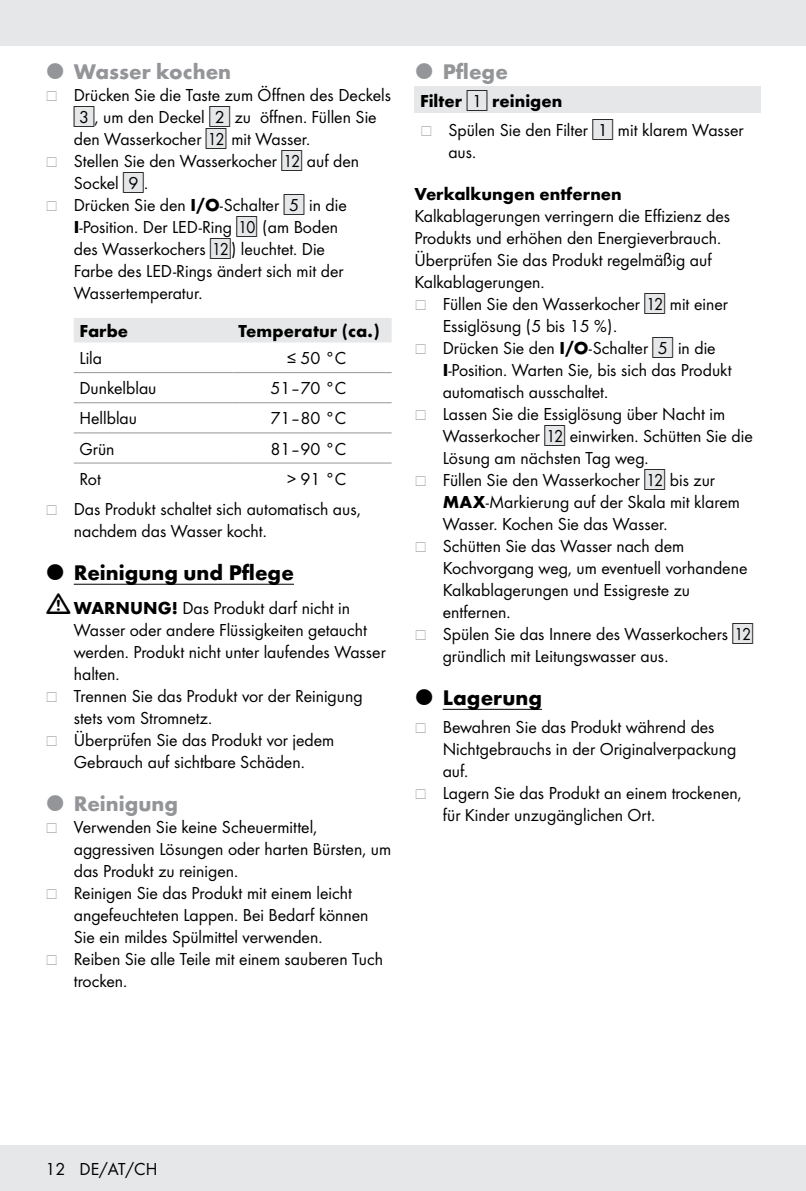
<style>
.page{position:relative;width:806px;height:1191px;background:#fff}
.page>*{position:absolute;margin:0;border:0;box-sizing:border-box;transform-origin:0 0}
.t1{font:700 22px "Futura";color:#939598}
.t2{font:700 22px "Futura";color:#000}
.t3{font:18px/22px "Futura Boo";color:#000}
.t4{font:700 18px "Futura";color:#000}
.s1{font-family:"IMP Lidl Num Box";font-size:15.8px;color:#e6e7e8}
.s2{font-family:"IMP Lidl Num Box";font-size:15.8px}
.s3{font-family:"Futura";font-weight:700}
.s4{font-family:"IMP Lidl Num Box";font-weight:400;font-size:15.8px;color:#e6e7e8}
.s5{font-family:"IMP Lidl Num Box";font-weight:400;font-size:15.8px}
</style>
<div class="page">
<div style="left:0;top:1145px;width:805px;height:46px;background:#e6e7e8"></div>
<div style="left:0;top:0;width:805px;height:45px;background:#e6e7e8"></div>
<hr style="left:74px;top:584px;width:220px;height:1px;background:#000">
<div style="left:74px;top:318px;width:317px;height:24px;background:#e6e7e8"></div>
<hr style="left:74px;top:372px;width:158px;height:1px;background:#939598">
<hr style="left:232px;top:372px;width:159px;height:1px;background:#939598">
<hr style="left:74px;top:402px;width:158px;height:1px;background:#939598">
<hr style="left:232px;top:402px;width:159px;height:1px;background:#939598">
<hr style="left:74px;top:432px;width:158px;height:1px;background:#939598">
<hr style="left:232px;top:432px;width:159px;height:1px;background:#939598">
<hr style="left:74px;top:462px;width:158px;height:1px;background:#939598">
<hr style="left:232px;top:462px;width:159px;height:1px;background:#939598">
<hr style="left:442px;top:709px;width:99px;height:1px;background:#000">
<div style="left:414px;top:86px;width:346px;height:27px;background:#e6e7e8"></div>
<p class="t1" style="left:74px;top:55px;width:159px">Wasser kochen</p>
<p class="t3" style="left:74px;top:83px;width:318px">Drücken Sie die Taste zum Öffnen des Deckels <span class="s1">[</span><span class="s2">3]</span>, um den Deckel <span class="s1">[</span><span class="s2">2]</span> zu öffnen. Füllen Sie den Wasserkocher <span class="s1">[</span><span class="s2">12]</span> mit Wasser.<br>Stellen Sie den Wasserkocher <span class="s1">[</span><span class="s2">12]</span> auf den Sockel <span class="s1">[</span><span class="s2">9]</span>.<br>Drücken Sie den <span class="s3">I/O</span>‑Schalter <span class="s1">[</span><span class="s2">5]</span> in die <span class="s3">I</span>‑Position. Der LED-Ring <span class="s1">[</span><span class="s2">10]</span> (am Boden<br>des Wasserkochers <span class="s1">[</span><span class="s2">12]</span>) leuchtet. Die<br>Farbe des LED-Rings ändert sich mit der Wassertemperatur.</p>
<p class="t4" style="left:79px;top:317px;width:50px">Farbe</p>
<p class="t4" style="left:238px;top:317px;width:143px">Temperatur (ca.)</p>
<p class="t3" style="left:79px;top:346px;width:24px">Lila</p>
<p class="t3" style="left:287px;top:346px;width:61px">≤ 50 °C</p>
<p class="t3" style="left:79px;top:376px;width:78px">Dunkelblau</p>
<p class="t3" style="left:270px;top:376px;width:77px">51–70 °C</p>
<p class="t3" style="left:79px;top:406px;width:59px">Hellblau</p>
<p class="t3" style="left:270px;top:406px;width:77px">71–80 °C</p>
<p class="t3" style="left:79px;top:436px;width:37px">Grün</p>
<p class="t3" style="left:270px;top:436px;width:77px">81–90 °C</p>
<p class="t3" style="left:79px;top:467px;width:23px">Rot</p>
<p class="t3" style="left:74px;top:462px;width:288px;line-height:30.6px;text-indent:213px">&gt; 91 °C<br>Das Produkt schaltet sich automatisch aus,</p>
<p class="t3" style="left:74px;top:519px;width:194px">nachdem das Wasser kocht.</p>
<p class="t2" style="left:74px;top:556px;width:221px">Reinigung und Pflege</p>
<p class="t3" style="left:74px;top:595px;width:313px"><span class="s3">WARNUNG!</span> Das Produkt darf nicht in Wasser oder andere Flüssigkeiten getaucht werden. Produkt nicht unter laufendes Wasser halten.<br>Trennen Sie das Produkt vor der Reinigung stets vom Stromnetz.<br>Überprüfen Sie das Produkt vor jedem Gebrauch auf sichtbare Schäden.</p>
<p class="t1" style="left:74px;top:787px;width:106px">Reinigung</p>
<p class="t3" style="left:74px;top:814px;width:318px">Verwenden Sie keine Scheuermittel, aggressiven Lösungen oder harten Bürsten, um das Produkt zu reinigen.<br>Reinigen Sie das Produkt mit einem leicht angefeuchteten Lappen. Bei Bedarf können Sie ein mildes Spülmittel verwenden.<br>Reiben Sie alle Teile mit einem sauberen Tuch trocken.</p>
<p class="t1" style="left:442px;top:55px;width:67px">Pflege</p>
<p class="t4" style="left:420px;top:88px;width:144px">Filter <span class="s4">[</span><span class="s5">1]</span> reinigen</p>
<p class="t3" style="left:448px;top:118px;width:297px">Spülen Sie den Filter <span class="s1">[</span><span class="s2">1]</span> mit klarem Wasser aus.</p>
<p class="t4" style="left:414px;top:181px;width:209px">Verkalkungen entfernen</p>
<p class="t3" style="left:414px;top:204px;width:317px">Kalkablagerungen verringern die Effizienz des Produkts und erhöhen den Energieverbrauch.<br>Überprüfen Sie das Produkt regelmäßig auf Kalkablagerungen.</p>
<p class="t3" style="left:442px;top:292px;width:312px">Füllen Sie den Wasserkocher <span class="s1">[</span><span class="s2">12]</span> mit einer Essiglösung (5 bis 15 %).<br>Drücken Sie den <span class="s3">I/O</span>‑Schalter <span class="s1">[</span><span class="s2">5]</span> in die <span class="s3">I</span>‑Position. Warten Sie, bis sich das Produkt automatisch ausschaltet.<br>Lassen Sie die Essiglösung über Nacht im Wasserkocher <span class="s1">[</span><span class="s2">12]</span> einwirken. Schütten Sie die Lösung am nächsten Tag weg.<br>Füllen Sie den Wasserkocher <span class="s1">[</span><span class="s2">12]</span> bis zur <span class="s3">MAX</span>-Markierung auf der Skala mit klarem Wasser. Kochen Sie das Wasser.<br>Schütten Sie das Wasser nach dem Kochvorgang weg, um eventuell vorhandene Kalkablagerungen und Essigreste zu entfernen.<br>Spülen Sie das Innere des Wasserkochers <span class="s1">[</span><span class="s2">12] </span>gründlich mit Leitungswasser aus.</p>
<p class="t2" style="left:442px;top:681px;width:101px">Lagerung</p>
<p class="t3" style="left:442px;top:715px;width:300px">Bewahren Sie das Produkt während des<br>Nichtgebrauchs in der Originalverpackung auf.<br>Lagern Sie das Produkt an einem trockenen, für Kinder unzugänglichen Ort.</p>
<p class="t3" style="left:45px;top:1156px;width:113px">12 DE/AT/CH</p>
</div>
